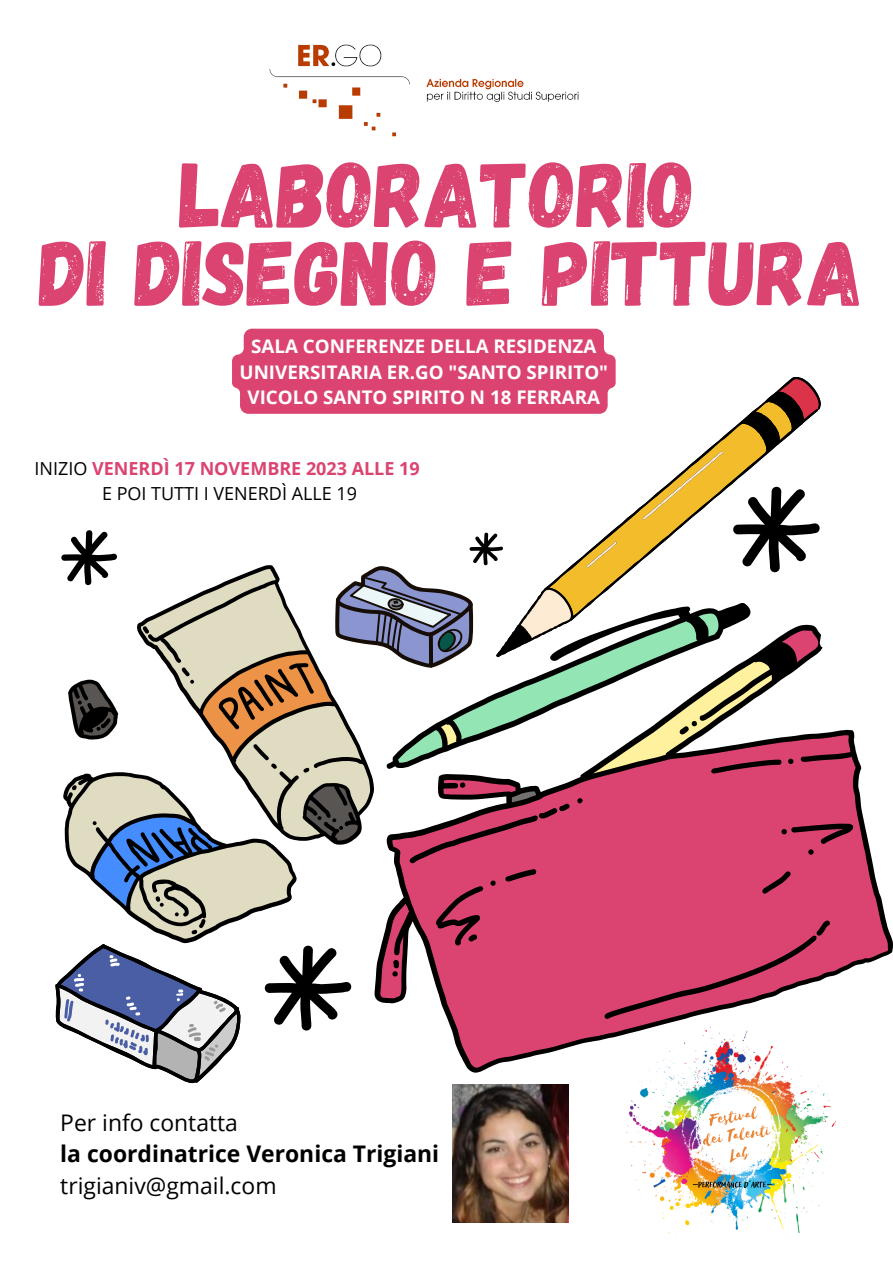
<style>
.page{position:relative;width:893px;height:1263px;background:#fff}
.page>*{position:absolute;margin:0;border:0;box-sizing:border-box;transform-origin:0 0}
.t1{font:92.32px "Gagalin";color:#db4471}
.t2{font:22.88px "Open Sans";color:#000}
.t3{font:700 22.88px "Open Sans";color:#000}
.t4{font:700 18.75px/25.9px "Open Sans";color:#fff;text-align:center}
.t5{font:700 18px "Open Sans";color:#db4471}
.t6{font:18px "Open Sans";color:#000}
.s1{font-weight:400;color:#000}
</style>
<div class="page">
<img style="left:510px;top:1084px;width:326px;height:155px">
<svg style="left:857px;top:756px;width:31px;height:209px"></svg>
<img style="left:269px;top:44px;width:310px;height:93px">
<img style="left:452px;top:1084px;width:116px;height:138px">
<svg style="left:615px;top:358px;width:206px;height:78px"></svg>
<div style="left:232px;top:329px;width:383px;height:85px;background:#db4471"></div>
<svg style="left:55px;top:436px;width:802px;height:648px"></svg>
<p class="t1" style="left:180px;top:135px;width:517px">LABORATORIO</p>
<p class="t1" style="left:40px;top:213px;width:825px">DI DISEGNO E PITTURA</p>
<p class="t4" style="left:239px;top:332px;width:370px">SALA CONFERENZE DELLA RESIDENZA<br>UNIVERSITARIA ER.GO "SANTO SPIRITO"</p>
<p class="t4" style="left:247px;top:384px;width:354px">VICOLO SANTO SPIRITO N 18 FERRARA</p>
<p class="t5" style="left:35px;top:456px;width:387px"><span class="s1">INIZIO</span> VENERDÌ 17 NOVEMBRE 2023 ALLE 19</p>
<p class="t6" style="left:102px;top:481px;width:256px">E POI TUTTI I VENERDÌ ALLE 19</p>
<p class="t2" style="left:60px;top:1106px;width:179px">Per info contatta</p>
<p class="t3" style="left:60px;top:1138px;width:380px">la coordinatrice Veronica Trigiani</p>
<p class="t2" style="left:60px;top:1169px;width:218px">trigianiv@gmail.com</p>
</div>
